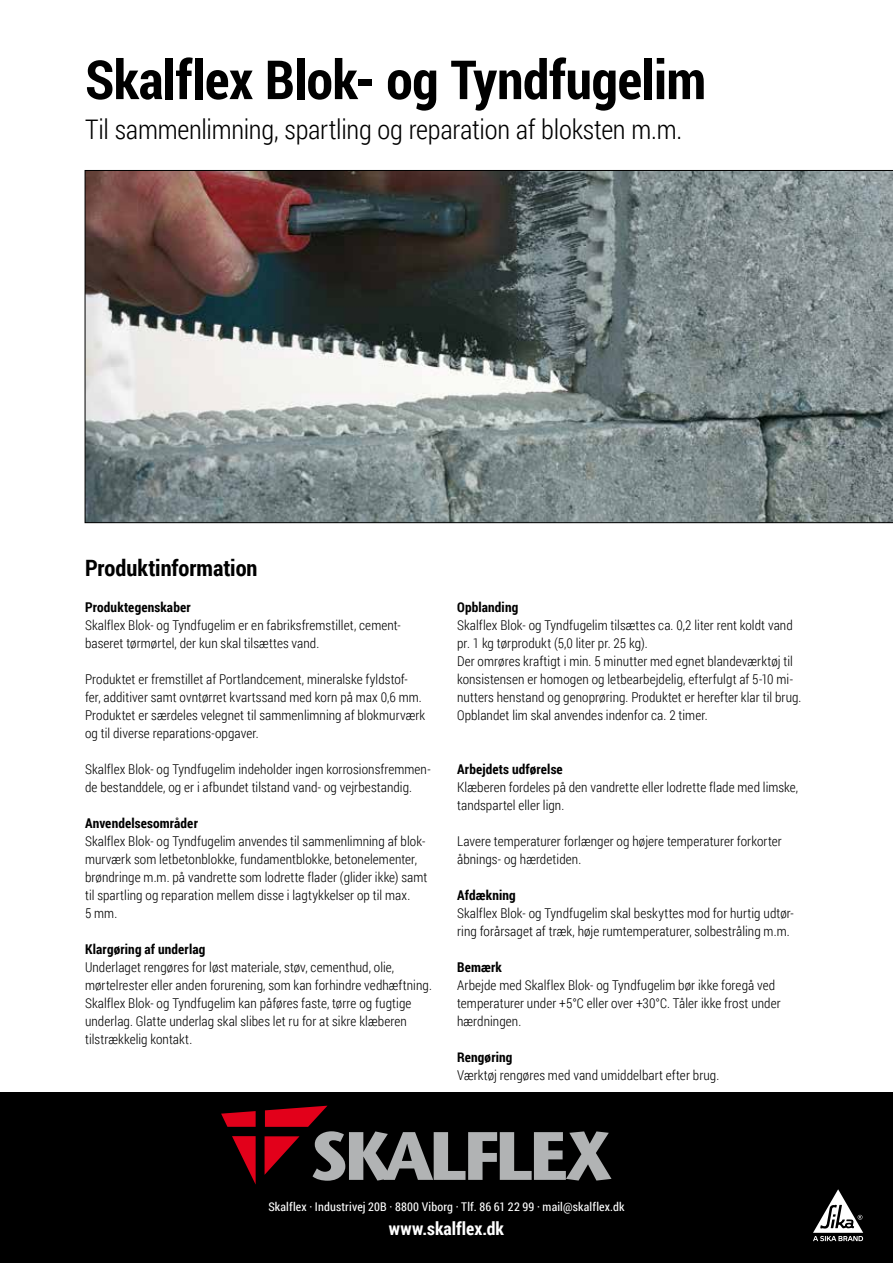
<style>
.page{position:relative;width:893px;height:1263px;background:#fff}
.page>*{position:absolute;margin:0;border:0;box-sizing:border-box;transform-origin:0 0}
.t1{font:700 54px "Roboto Condensed";letter-spacing:-.01em;color:#000}
.t2{font:300 27px "Roboto Condensed";letter-spacing:-.01em;color:#000}
.t3{font:700 22.5px "Roboto Condensed";letter-spacing:-.005em;color:#000}
.t4{font:700 18px "Roboto Condensed";color:#fff}
.t5{font:300 13.5px/18px "Roboto Condensed";letter-spacing:.005em;color:#000}
.t6{font:700 13.5px "Roboto Condensed";letter-spacing:.01em;color:#000}
.t7{font:12px "Roboto Condensed";letter-spacing:.015em;color:#fff}
</style>
<div class="page">
<svg style="left:85px;top:170px;width:808px;height:353px;background:#797d7d"></svg>
<div style="left:0;top:1093px;width:893px;height:170px;background:#000"></div>
<svg style="left:221px;top:1111px;width:35px;height:16px"></svg>
<svg style="left:232px;top:1136px;width:24px;height:48px"></svg>
<svg style="left:265px;top:1106px;width:346px;height:75px"></svg>
<svg style="left:813px;top:1189px;width:50px;height:52px"></svg>
<h1 class="t1" style="left:85px;top:42px;width:623px">Skalflex Blok- og Tyndfugelim</h1>
<h2 class="t2" style="left:85px;top:111px;width:599px">Til sammenlimning, spartling og reparation af bloksten m.m.</h2>
<h3 class="t3" style="left:85px;top:552px;width:174px">Produktinformation</h3>
<p class="t6" style="left:85px;top:598px;width:107px">Produktegenskaber</p>
<p class="t5" style="left:85px;top:616px;width:317px">Skalflex Blok- og Tyndfugelim er en fabriksfremstillet, cement&shy;baseret tørmørtel, der kun skal tilsættes vand.</p>
<p class="t5" style="left:85px;top:670px;width:342px">Produktet er fremstillet af Portlandcement, mineralske fyldstof&shy;fer, additiver samt ovntørret kvartssand med korn på max 0,6 mm.<br>Produktet er særdeles velegnet til sammenlimning af blokmurværk og til diverse reparations-opgaver.</p>
<p class="t5" style="left:85px;top:760px;width:347px">Skalflex Blok- og Tyndfugelim indeholder ingen korrosionsfremmen&shy;de bestanddele, og er i afbundet tilstand vand- og vejrbestandig.</p>
<p class="t6" style="left:85px;top:814px;width:114px">Anvendelsesområder</p>
<p class="t5" style="left:85px;top:832px;width:344px">Skalflex Blok- og Tyndfugelim anvendes til sammenlimning af blok&shy;murværk som letbetonblokke, fundamentblokke, betonelementer, brøndringe m.m. på vandrette som lodrette flader (glider ikke) samt til spartling og reparation mellem disse i lagtykkelser op til max.<br>5 mm.</p>
<p class="t6" style="left:85px;top:940px;width:122px">Klargøring af underlag</p>
<p class="t5" style="left:85px;top:958px;width:348px">Underlaget rengøres for løst materiale, støv, cementhud, olie, mørtelrester eller anden forurening, som kan forhindre vedhæftning.<br>Skalflex Blok- og Tyndfugelim kan påføres faste, tørre og fugtige underlag. Glatte underlag skal slibes let ru for at sikre klæberen tilstrækkelig kontakt.</p>
<p class="t6" style="left:457px;top:598px;width:63px">Opblanding</p>
<p class="t5" style="left:457px;top:616px;width:346px">Skalflex Blok- og Tyndfugelim tilsættes ca. 0,2 liter rent koldt vand pr. 1 kg tørprodukt (5,0 liter pr. 25 kg).<br>Der omrøres kraftigt i min. 5 minutter med egnet blandeværktøj til konsistensen er homogen og letbearbejdelig, efterfulgt af 5-10 mi&shy;nutters henstand og genoprøring. Produktet er herefter klar til brug.<br>Opblandet lim skal anvendes indenfor ca. 2 timer.</p>
<p class="t6" style="left:457px;top:760px;width:107px">Arbejdets udførelse</p>
<p class="t5" style="left:457px;top:778px;width:343px">Klæberen fordeles på den vandrette eller lodrette flade med limske, tandspartel eller lign.</p>
<p class="t5" style="left:457px;top:832px;width:326px">Lavere temperaturer forlænger og højere temperaturer forkorter åbnings- og hærdetiden.</p>
<p class="t6" style="left:457px;top:886px;width:60px">Afdækning</p>
<p class="t5" style="left:457px;top:904px;width:338px">Skalflex Blok- og Tyndfugelim skal beskyttes mod for hurtig udtør&shy;ring forårsaget af træk, høje rumtemperaturer, solbestråling m.m.</p>
<p class="t6" style="left:457px;top:958px;width:46px">Bemærk</p>
<p class="t5" style="left:457px;top:976px;width:325px">Arbejde med Skalflex Blok- og Tyndfugelim bør ikke foregå ved temperaturer under +5°C eller over +30°C. Tåler ikke frost under hærdningen.</p>
<p class="t6" style="left:457px;top:1048px;width:57px">Rengøring</p>
<p class="t5" style="left:457px;top:1066px;width:264px">Værktøj rengøres med vand umiddelbart efter brug.</p>
<p class="t7" style="left:268px;top:1198px;width:358px">Skalflex · Industrivej 20B · 8800 Viborg · Tlf. 86 61 22 99 · mail@skalflex.dk</p>
<h3 class="t4" style="left:389px;top:1215px;width:117px">www.skalflex.dk</h3>
</div>
